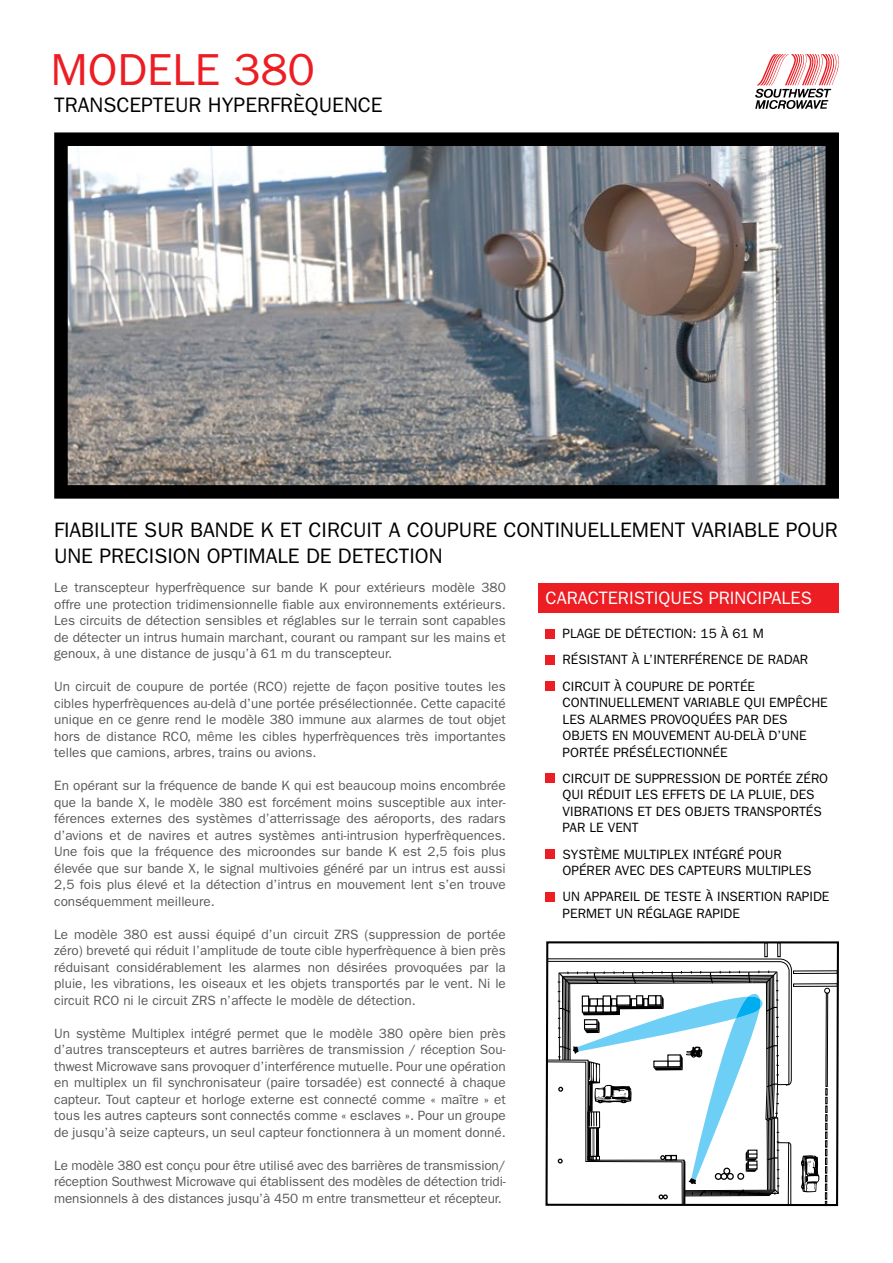
<style>
.page{position:relative;width:893px;height:1263px;background:#fff}
.page>*{position:absolute;margin:0;border:0;box-sizing:border-box;transform-origin:0 0}
.t1{font:45px "ITC Franklin Gothic Std";color:#ed1d24}
.t2{font:21px/25.2px "ITC Franklin Gothic Std";color:#000}
.t3{font:18px "ITC Franklin Gothic Std";color:#fff}
.t4{font:13.5px/16.5px "ITC Franklin Gothic Std";color:#58595b;text-align:justify}
.t5{font:13.5px/16.5px "ITC Franklin Gothic Std";color:#000}
</style>
<div class="page">
<img style="left:54px;top:132px;width:785px;height:367px">
<svg style="left:755px;top:54px;width:84px;height:55px"></svg>
<div style="left:545px;top:629px;width:9px;height:9px;background:#ed1d24"></div>
<div style="left:545px;top:655px;width:9px;height:9px;background:#ed1d24"></div>
<div style="left:545px;top:682px;width:9px;height:9px;background:#ed1d24"></div>
<div style="left:545px;top:774px;width:9px;height:9px;background:#ed1d24"></div>
<div style="left:545px;top:850px;width:9px;height:9px;background:#ed1d24"></div>
<div style="left:545px;top:892px;width:9px;height:9px;background:#ed1d24"></div>
<div style="left:539px;top:583px;width:300px;height:30px;background:#ed1d24"></div>
<svg style="left:545px;top:941px;width:294px;height:265px"></svg>
<div style="left:793px;top:970px;width:45px;height:4px;border:1px solid #000"></div>
<div style="left:793px;top:983px;width:45px;height:4px;border:1px solid #000"></div>
<div style="left:764px;top:942px;width:4px;height:15px;border:1px solid #000"></div>
<div style="left:777px;top:942px;width:4px;height:15px;border:1px solid #000"></div>
<svg style="left:546px;top:958px;width:246px;height:248px"></svg>
<h1 class="t1" style="left:51px;top:44px;width:265px">MODELE 380</h1>
<h2 class="t2" style="left:54px;top:93px;width:330px">TRANSCEPTEUR HYPERFRÈQUENCE</h2>
<h2 class="t2" style="left:54px;top:518px;width:785px">FIABILITE SUR BANDE K ET CIRCUIT A COUPURE CONTINUELLEMENT VARIABLE POUR<br>UNE PRECISION OPTIMALE DE DETECTION</h2>
<p class="t4" style="left:54px;top:580px;width:453px">Le transcepteur hyperfrèquence sur bande K pour extérieurs modèle 380 offre une protection tridimensionnelle fiable aux environnements extérieurs.<br>Les circuits de détection sensibles et réglables sur le terrain sont capables de détecter un intrus humain marchant, courant ou rampant sur les mains et genoux, à une distance de jusqu’à 61 m du transcepteur.</p>
<p class="t4" style="left:54px;top:679px;width:453px">Un circuit de coupure de portée (RCO) rejette de façon positive toutes les cibles hyperfrèquences au-delà d’une portée présélectionnée. Cette capacité unique en ce genre rend le modèle 380 immune aux alarmes de tout objet hors de distance RCO, même les cibles hyperfrèquences très importantes telles que camions, arbres, trains ou avions.</p>
<p class="t4" style="left:54px;top:778px;width:453px">En opérant sur la fréquence de bande K qui est beaucoup moins encombrée que la bande X, le modèle 380 est forcément moins susceptible aux inter&shy;férences externes des systèmes d’atterrissage des aéroports, des radars d’avions et de navires et autres systèmes anti-intrusion hyperfrèquences.<br>Une fois que la fréquence des microondes sur bande K est 2,5 fois plus élevée que sur bande X, le signal multivoies généré par un intrus est aussi 2,5 fois plus élevé et la détection d’intrus en mouvement lent s’en trouve conséquemment meilleure.</p>
<p class="t4" style="left:54px;top:926px;width:453px">Le modèle 380 est aussi équipé d’un circuit ZRS (suppression de portée zéro) breveté qui réduit l’amplitude de toute cible hyperfrèquence à bien près réduisant considérablement les alarmes non désirées provoquées par la pluie, les vibrations, les oiseaux et les objets transportés par le vent. Ni le circuit RCO ni le circuit ZRS n’affecte le modèle de détection.</p>
<p class="t4" style="left:54px;top:1025px;width:453px">Un système Multiplex intégré permet que le modèle 380 opère bien près d’autres transcepteurs et autres barrières de transmission / réception Sou&shy;thwest Microwave sans provoquer d’interférence mutuelle. Pour une opération en multiplex un fil synchronisateur (paire torsadée) est connecté à chaque capteur. Tout capteur et horloge externe est connecté comme « maître » et tous les autres capteurs sont connectés comme « esclaves ». Pour un groupe de jusqu’à seize capteurs, un seul capteur fonctionnera à un moment donné.</p>
<p class="t4" style="left:54px;top:1157px;width:453px">Le modèle 380 est conçu pour être utilisé avec des barrières de transmission/ réception Southwest Microwave qui établissent des modèles de détection tridi&shy;mensionnels à des distances jusqu’à 450 m entre transmetteur et récepteur.</p>
<h3 class="t3" style="left:545px;top:588px;width:268px">CARACTERISTIQUES PRINCIPALES</h3>
<p class="t5" style="left:563px;top:620px;width:247px;line-height:26.2px">PLAGE DE DÉTECTION: 15 À 61 M<br>RÉSISTANT À L’INTERFÉRENCE DE RADAR<br>CIRCUIT À COUPURE DE PORTÉE</p>
<p class="t5" style="left:563px;top:694px;width:267px">CONTINUELLEMENT VARIABLE QUI EMPÊCHE<br>LES ALARMES PROVOQUÉES PAR DES<br>OBJETS EN MOUVEMENT AU-DELÀ D’UNE<br>PORTÉE PRÉSÉLECTIONNÉE</p>
<p class="t5" style="left:563px;top:770px;width:267px">CIRCUIT DE SUPPRESSION DE PORTÉE ZÉRO<br>QUI RÉDUIT LES EFFETS DE LA PLUIE, DES<br>VIBRATIONS ET DES OBJETS TRANSPORTÉS<br>PAR LE VENT</p>
<p class="t5" style="left:563px;top:846px;width:250px">SYSTÈME MULTIPLEX INTÉGRÉ POUR<br>OPÉRER AVEC DES CAPTEURS MULTIPLES</p>
<p class="t5" style="left:563px;top:889px;width:268px">UN APPAREIL DE TESTE À INSERTION RAPIDE<br>PERMET UN RÉGLAGE RAPIDE</p>
</div>
